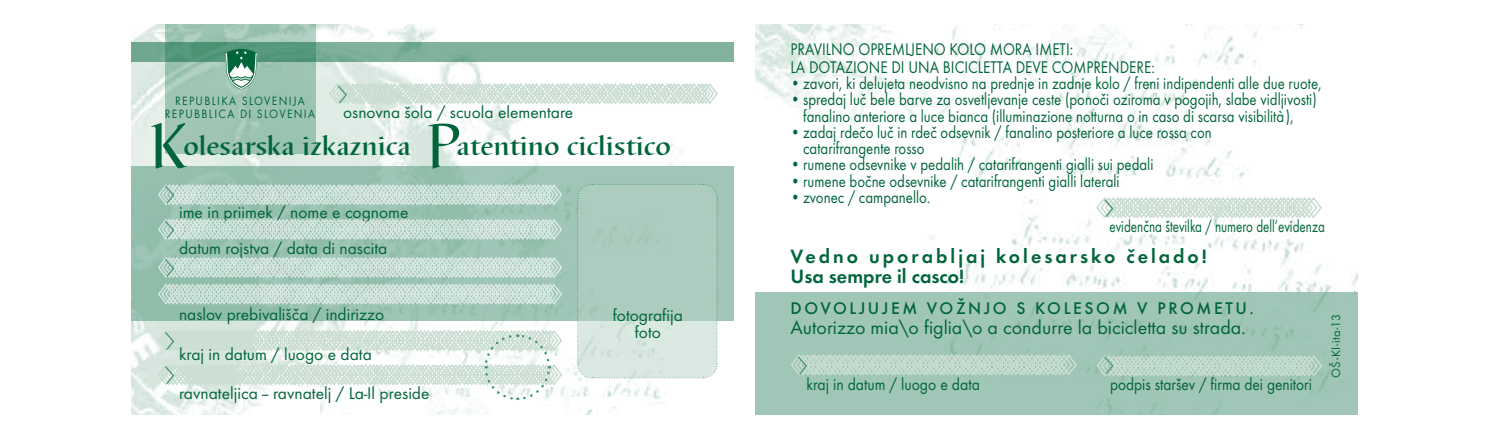
<style>
.page{position:relative;width:1489px;height:438px;background:#fff}
.page>*{position:absolute;margin:0;border:0;box-sizing:border-box;transform-origin:0 0}
.t1{font:66.25px "Barbedor SCTCE";color:#00653a;scale:1.09 1}
.t2{font:500 26.5px "Barbedor TCE";color:#00653a;scale:1.09 1}
.t3{font:20px "Futura TCE";color:#00653a}
.t4{font:600 20px/20px "Futura TCE";letter-spacing:.15em;color:#00653a}
.t5{font:17.5px/16.2px "Futura TCE";color:#00653a;scale:.85 1}
.t6{font:17.5px/17.5px "Futura TCE";color:#00653a;text-align:center}
.t7{font:17.5px/17.5px "Futura TCE";color:#00653a;scale:.86 1}
.t8{font:17.5px "Futura TCE";color:#00653a;scale:.75 1}
.t9{font:500 17.5px "Futura TCE";letter-spacing:.15em;color:#00653a}
.t10{font:17.5px "Futura TCE";color:#00653a;scale:.88 1}
.t11{font:17.5px "Futura TCE";color:#00653a;scale:.9 1}
.t12{font:12.5px/12.5px "Futura TCE";letter-spacing:.12em;color:#00653a;text-align:center;scale:.91 1}
.t13{font:12.5px "Futura TCE";letter-spacing:.12em;color:#00653a}
</style>
<div class="page">
<img style="left:131px;top:24px;width:602px;height:390px">
<div style="left:131px;top:165px;width:602px;height:155px;background:#9ac2b2"></div>
<svg style="left:165px;top:24px;width:151px;height:129px;background:#9ec4b4"></svg>
<svg style="left:131px;top:43px;width:602px;height:19px;background:#73aa92"></svg>
<svg style="left:577px;top:184px;width:141px;height:194px;background:#b7d3c7"></svg>
<svg style="left:328px;top:82px;width:391px;height:24px"></svg>
<svg style="left:158px;top:217px;width:405px;height:24px"></svg>
<svg style="left:158px;top:255px;width:405px;height:51px"></svg>
<svg style="left:158px;top:183px;width:404px;height:24px"></svg>
<svg style="left:157px;top:328px;width:406px;height:73px"></svg>
<svg style="left:225px;top:49px;width:32px;height:40px"></svg>
<img style="left:755px;top:24px;width:602px;height:268px">
<div style="left:755px;top:292px;width:602px;height:122px;background:#a0c6b7"></div>
<svg style="left:791px;top:352px;width:286px;height:24px"></svg>
<svg style="left:1095px;top:353px;width:228px;height:25px"></svg>
<svg style="left:1095px;top:195px;width:227px;height:24px"></svg>
<p class="t12" style="left:165px;top:95px;width:167px">REPUBLIKA SLOVENIJA<br>REPUBBLICA DI SLOVENIA</p>
<p class="t1" style="left:148px;top:110px;width:37px">K</p>
<p class="t6" style="left:343px;top:103px;width:232px">osnovna šola / scuola elementare</p>
<p class="t2" style="left:183px;top:130px;width:210px">olesarska izkaznica</p>
<p class="t1" style="left:425px;top:110px;width:33px">P</p>
<p class="t2" style="left:456px;top:130px;width:198px">atentino ciclistico</p>
<p class="t6" style="left:179px;top:193px;width:231px;line-height:36px;text-align:left">ime in priimek / nome e cognome datum rojstva / data di nascita</p>
<p class="t6" style="left:179px;top:305px;width:207px">naslov prebivališča / indirizzo</p>
<p class="t6" style="left:179px;top:345px;width:194px">kraj in datum / luogo e data</p>
<p class="t6" style="left:179px;top:384px;width:252px">ravnateljica - ravnatelj / La-Il preside</p>
<p class="t6" style="left:612px;top:306px;width:72px">fotografija foto</p>
<p class="t7" style="left:790px;top:41px;width:425px">PRAVILNO OPREMLJENO KOLO MORA IMETI:<br>LA DOTAZIONE DI UNA BICICLETTA DEVE COMPRENDERE:</p>
<p class="t5" style="left:790px;top:75px;width:626px">• zavori, ki delujeta neodvisno na prednje in zadnje kolo / freni indipendenti alle due ruote,</p>
<p class="t5" style="left:803px;top:91px;width:605px;text-indent:-12px">• spredaj luč bele barve za osvetljevanje ceste (ponoči oziroma v pogojih, slabe vidljivosti) fanalino anteriore a luce bianca (illuminazione notturna o in caso di scarsa visibilita`),</p>
<p class="t5" style="left:803px;top:124px;width:482px;text-indent:-12px">• zadaj rdečo luč in rdeč odsevnik / fanalino posteriore a luce rossa con catarifrangente rosso</p>
<p class="t5" style="left:790px;top:156px;width:428px">• rumene odsevnike v pedalih / catarifrangenti gialli sui pedali</p>
<p class="t5" style="left:790px;top:172px;width:388px">• rumene bočne odsevnike / catarifrangenti gialli laterali</p>
<p class="t5" style="left:790px;top:189px;width:166px">• zvonec / campanello.</p>
<p class="t8" style="left:1109px;top:215px;width:288px">evidenčna številka / numero dell’evidenza</p>
<p class="t4" style="left:790px;top:246px;width:418px">Vedno uporabljaj kolesarsko čelado!<br>Usa sempre il casco!</p>
<p class="t9" style="left:790px;top:298px;width:465px">DOVOLJUJEM VOŽNJO S KOLESOM V PROMETU.</p>
<p class="t3" style="left:790px;top:315px;width:457px">Autorizzo mia\o figlia\o a condurre la bicicletta su strada.</p>
<p class="t13" style="left:1328px;top:377px;width:65px;rotate:-90deg">OŠ-KI-ita-13</p>
<p class="t11" style="left:806px;top:374px;width:194px">kraj in datum / luogo e data</p>
<p class="t10" style="left:1109px;top:374px;width:231px">podpis staršev / firma dei genitori</p>
</div>
